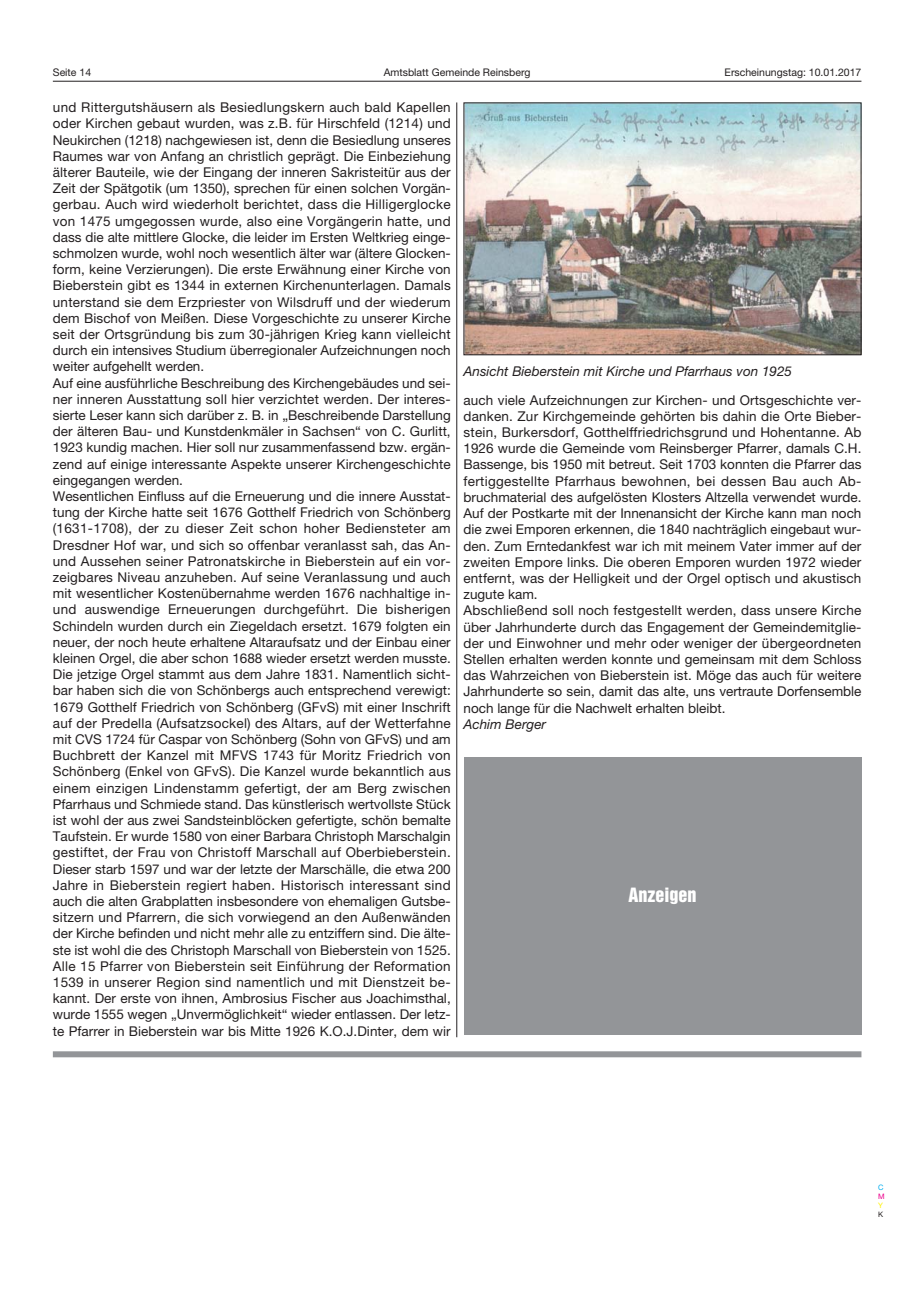
<style>
.page{position:relative;width:915px;height:1297px;background:#fff}
.page>*{position:absolute;margin:0;border:0;box-sizing:border-box;transform-origin:0 0}
.t1{font:18px "Helvetica Inserat";color:#fff}
.t2{font:13.5px/16.2px "Helvetica Neue";letter-spacing:.005em;color:#231f20}
.t3{font:italic 13.5px "Helvetica Neue";color:#231f20}
.t4{font:10.5px "Helvetica Neue";color:#231f20}
.t5{font:7.5px "Helvetica Neue";color:#00adef}
.t6{font:7.5px "Helvetica Neue";color:#ec008c}
.t7{font:7.5px "Helvetica Neue";color:#fff200}
.t8{font:7.5px "Helvetica Neue";color:#231f20}
</style>
<div class="page">
<hr style="left:53px;top:81px;width:808px;height:1px;background:#231f20">
<hr style="left:456px;top:102px;width:1px;height:935px;background:#231f20">
<img style="left:465px;top:104px;width:394px;height:249px">
<div style="left:463px;top:102px;width:398px;height:253px;border:1px solid #231f20"></div>
<div style="left:463px;top:757px;width:398px;height:277px;background:#939598"></div>
<div style="left:53px;top:1051px;width:808px;height:6px;background:#939598"></div>
<p class="t4" style="left:53px;top:68px;width:40px">Seite 14</p>
<p class="t4" style="left:383px;top:68px;width:148px">Amtsblatt Gemeinde Reinsberg</p>
<p class="t4" style="left:724px;top:68px;width:138px">Erscheinungstag: 10.01.2017</p>
<p class="t2" style="left:53px;top:101px;width:399px">und Rittergutshäusern als Besiedlungskern auch bald Kapellen oder Kirchen gebaut wurden, was z.B. für Hirschfeld (1214) und Neukirchen (1218) nachgewiesen ist, denn die Besiedlung unseres Raumes war von Anfang an christlich geprägt. Die Einbeziehung älterer Bauteile, wie der Eingang der inneren Sakristeitür aus der Zeit der Spätgotik (um 1350), sprechen für einen solchen Vorgän&shy;gerbau. Auch wird wiederholt berichtet, dass die Hilligerglocke von 1475 umgegossen wurde, also eine Vorgängerin hatte, und dass die alte mittlere Glocke, die leider im Ersten Weltkrieg einge&shy;schmolzen wurde, wohl noch wesentlich älter war (ältere Glocken&shy;form, keine Verzierungen). Die erste Erwähnung einer Kirche von Bieberstein gibt es 1344 in externen Kirchenunterlagen. Damals unterstand sie dem Erzpriester von Wilsdruff und der wiederum dem Bischof von Meißen. Diese Vorgeschichte zu unserer Kirche seit der Ortsgründung bis zum 30-jährigen Krieg kann vielleicht durch ein intensives Studium überregionaler Aufzeichnungen noch weiter aufgehellt werden.<br>Auf eine ausführliche Beschreibung des Kirchengebäudes und sei&shy;ner inneren Ausstattung soll hier verzichtet werden. Der interes&shy;sierte Leser kann sich darüber z. B. in „Beschreibende Darstellung der älteren Bau- und Kunstdenkmäler in Sachsen“ von C. Gurlitt, 1923 kundig machen. Hier soll nur zusammenfassend bzw. ergän&shy;zend auf einige interessante Aspekte unserer Kirchengeschichte eingegangen werden.<br>Wesentlichen Einfluss auf die Erneuerung und die innere Ausstat&shy;tung der Kirche hatte seit 1676 Gotthelf Friedrich von Schönberg (1631-1708), der zu dieser Zeit schon hoher Bediensteter am Dresdner Hof war, und sich so offenbar veranlasst sah, das An&shy;und Aussehen seiner Patronatskirche in Bieberstein auf ein vor&shy;zeigbares Niveau anzuheben. Auf seine Veranlassung und auch mit wesentlicher Kostenübernahme werden 1676 nachhaltige in&shy;und auswendige Erneuerungen durchgeführt. Die bisherigen Schindeln wurden durch ein Ziegeldach ersetzt. 1679 folgten ein neuer, der noch heute erhaltene Altaraufsatz und der Einbau einer kleinen Orgel, die aber schon 1688 wieder ersetzt werden musste.<br>Die jetzige Orgel stammt aus dem Jahre 1831. Namentlich sicht&shy;bar haben sich die von Schönbergs auch entsprechend verewigt:<br>1679 Gotthelf Friedrich von Schönberg (GFvS) mit einer Inschrift auf der Predella (Aufsatzsockel) des Altars, auf der Wetterfahne mit CVS 1724 für Caspar von Schönberg (Sohn von GFvS) und am Buchbrett der Kanzel mit MFVS 1743 für Moritz Friedrich von Schönberg (Enkel von GFvS). Die Kanzel wurde bekanntlich aus einem einzigen Lindenstamm gefertigt, der am Berg zwischen Pfarrhaus und Schmiede stand. Das künstlerisch wertvollste Stück ist wohl der aus zwei Sandsteinblöcken gefertigte, schön bemalte Taufstein. Er wurde 1580 von einer Barbara Christoph Marschalgin gestiftet, der Frau von Christoff Marschall auf Oberbieberstein.<br>Dieser starb 1597 und war der letzte der Marschälle, die etwa 200<br>Jahre in Bieberstein regiert haben. Historisch interessant sind auch die alten Grabplatten insbesondere von ehemaligen Gutsbe&shy;sitzern und Pfarrern, die sich vorwiegend an den Außenwänden der Kirche befinden und nicht mehr alle zu entziffern sind. Die älte&shy;ste ist wohl die des Christoph Marschall von Bieberstein von 1525.<br>Alle 15 Pfarrer von Bieberstein seit Einführung der Reformation 1539 in unserer Region sind namentlich und mit Dienstzeit be&shy;kannt. Der erste von ihnen, Ambrosius Fischer aus Joachimsthal, wurde 1555 wegen „Unvermöglichkeit“ wieder entlassen. Der letz&shy;te Pfarrer in Bieberstein war bis Mitte 1926 K.O.J.Dinter, dem wir</p>
<p class="t3" style="left:463px;top:366px;width:330px">Ansicht Bieberstein mit Kirche und Pfarrhaus von 1925</p>
<p class="t2" style="left:463px;top:393px;width:399px">auch viele Aufzeichnungen zur Kirchen- und Ortsgeschichte ver&shy;danken. Zur Kirchgemeinde gehörten bis dahin die Orte Bieber&shy;stein, Burkersdorf, Gotthelffriedrichsgrund und Hohentanne. Ab 1926 wurde die Gemeinde vom Reinsberger Pfarrer, damals C.H.<br>Bassenge, bis 1950 mit betreut. Seit 1703 konnten die Pfarrer das fertiggestellte Pfarrhaus bewohnen, bei dessen Bau auch Ab&shy;bruchmaterial des aufgelösten Klosters Altzella verwendet wurde.<br>Auf der Postkarte mit der Innenansicht der Kirche kann man noch die zwei Emporen erkennen, die 1840 nachträglich eingebaut wur&shy;den. Zum Erntedankfest war ich mit meinem Vater immer auf der zweiten Empore links. Die oberen Emporen wurden 1972 wieder entfernt, was der Helligkeit und der Orgel optisch und akustisch zugute kam.<br>Abschließend soll noch festgestellt werden, dass unsere Kirche über Jahrhunderte durch das Engagement der Gemeindemitglie&shy;der und Einwohner und mehr oder weniger der übergeordneten Stellen erhalten werden konnte und gemeinsam mit dem Schloss das Wahrzeichen von Bieberstein ist. Möge das auch für weitere Jahrhunderte so sein, damit das alte, uns vertraute Dorfensemble noch lange für die Nachwelt erhalten bleibt.</p>
<p class="t3" style="left:463px;top:719px;width:84px">Achim Berger</p>
<h1 class="t1" style="left:628px;top:887px;width:69px">Anzeigen</h1>
<p class="t5" style="left:877px;top:1184px;width:7px">C</p>
<p class="t6" style="left:877px;top:1193px;width:8px">M</p>
<p class="t7" style="left:877px;top:1202px;width:6px">Y</p>
<p class="t8" style="left:877px;top:1211px;width:7px">K</p>
</div>
